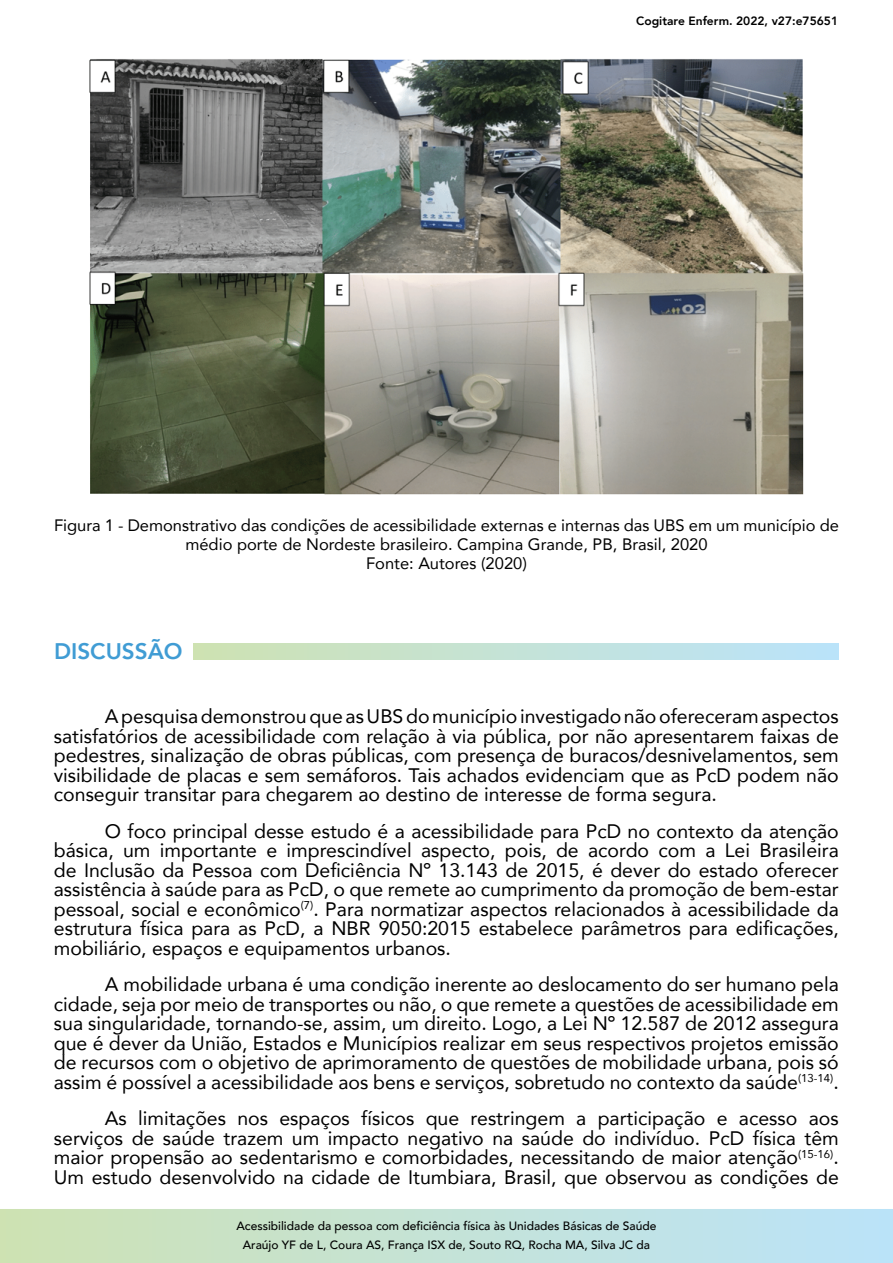
<style>
.page{position:relative;width:893px;height:1263px;background:#fff}
.page>*{position:absolute;margin:0;border:0;box-sizing:border-box;transform-origin:0 0}
.t1{font:800 22.5px "Avenir";color:#409cd4}
.t2{font:19.5px/19.5px "Avenir";color:#000;text-align:justify}
.t3{font:16.5px/18.8px "Avenir";color:#000;text-align:center}
.t4{font:500 12px/18.6px "Avenir";color:#000;text-align:center}
.t5{font:800 12px "Avenir";color:#000}
</style>
<div class="page">
<svg style="left:0;top:1209px;width:893px;height:54px;background:#c4e2d6"></svg>
<div style="left:193px;top:643px;width:646px;height:16px;background:linear-gradient(to right,#cee2b2,#bae3fb)"></div>
<img style="left:89px;top:59px;width:715px;height:436px">
<p class="t5" style="left:636px;top:12px;width:203px">Cogitare Enferm. 2022, v27:e75651</p>
<p class="t3" style="left:54px;top:515px;width:786px">Figura 1 - Demonstrativo das condições de acessibilidade externas e internas das UBS em um município de médio porte de Nordeste brasileiro. Campina Grande, PB, Brasil, 2020<br>Fonte: Autores (2020)</p>
<p class="t1" style="left:54px;top:634px;width:130px">DISCUSSÃO</p>
<p class="t2" style="left:54px;top:706px;width:786px;text-indent:51px">A pesquisa demonstrou que as UBS do município investigado não ofereceram aspectos satisfatórios de acessibilidade com relação à via pública, por não apresentarem faixas de pedestres, sinalização de obras públicas, com presença de buracos/desnivelamentos, sem visibilidade de placas e sem semáforos. Tais achados evidenciam que as PcD podem não conseguir transitar para chegarem ao destino de interesse de forma segura.</p>
<p class="t2" style="left:54px;top:821px;width:786px;text-indent:51px">O foco principal desse estudo é a acessibilidade para PcD no contexto da atenção básica, um importante e imprescindível aspecto, pois, de acordo com a Lei Brasileira de Inclusão da Pessoa com Deficiência Nº 13.143 de 2015, é dever do estado oferecer assistência à saúde para as PcD, o que remete ao cumprimento da promoção de bem-estar pessoal, social e econômico<sup>(7)</sup>. Para normatizar aspectos relacionados à acessibilidade da estrutura física para as PcD, a NBR 9050:2015 estabelece parâmetros para edificações, mobiliário, espaços e equipamentos urbanos.</p>
<p class="t2" style="left:54px;top:974px;width:786px;text-indent:51px">A mobilidade urbana é uma condição inerente ao deslocamento do ser humano pela cidade, seja por meio de transportes ou não, o que remete a questões de acessibilidade em sua singularidade, tornando-se, assim, um direito. Logo, a Lei Nº 12.587 de 2012 assegura que é dever da União, Estados e Municípios realizar em seus respectivos projetos emissão de recursos com o objetivo de aprimoramento de questões de mobilidade urbana, pois só assim é possível a acessibilidade aos bens e serviços, sobretudo no contexto da saúde<sup>(13-14)</sup>.</p>
<p class="t2" style="left:54px;top:1108px;width:786px;text-indent:51px">As limitações nos espaços físicos que restringem a participação e acesso aos serviços de saúde trazem um impacto negativo na saúde do indivíduo. PcD física têm maior propensão ao sedentarismo e comorbidades, necessitando de maior atenção<sup>(15-16)</sup>.<br>Um estudo desenvolvido na cidade de Itumbiara, Brasil, que observou as condições de</p>
<p class="t4" style="left:236px;top:1216px;width:422px">Acessibilidade da pessoa com deficiência física às Unidades Básicas de Saúde<br>Araújo YF de L, Coura AS, França ISX de, Souto RQ, Rocha MA, Silva JC da</p>
</div>
